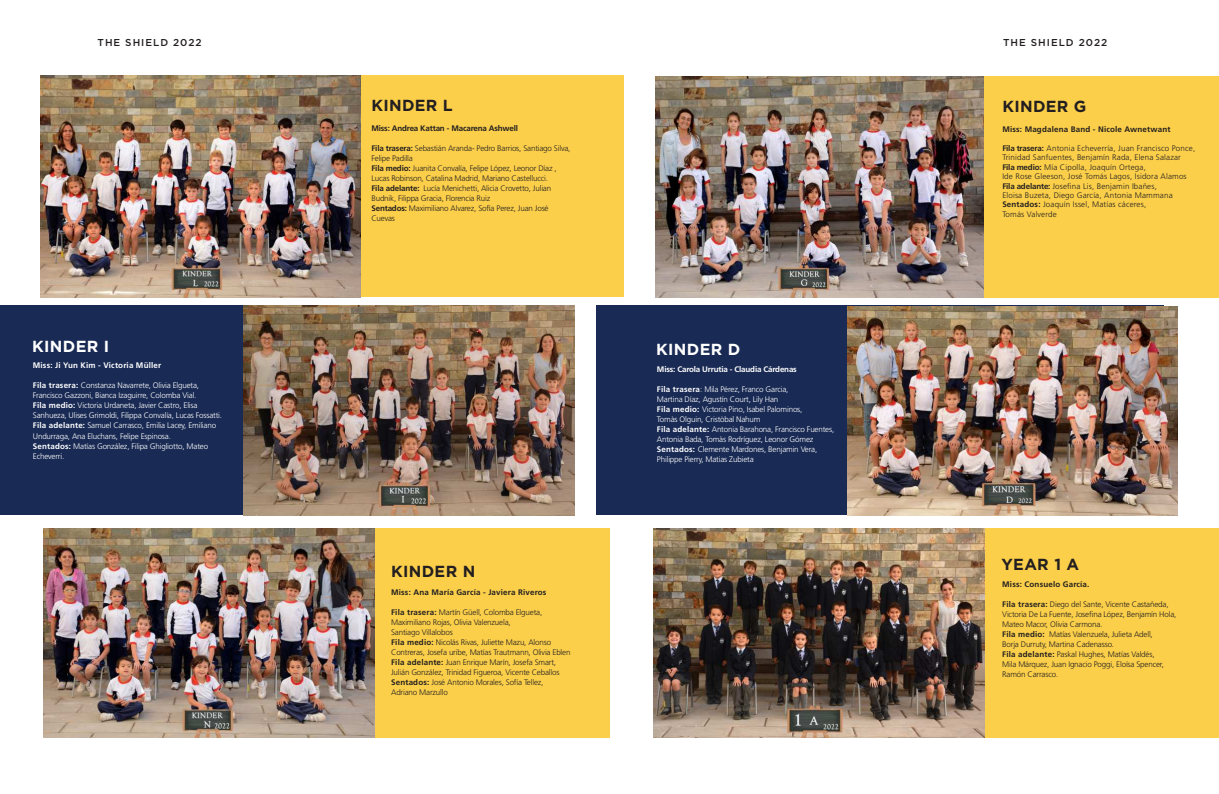
<style>
.page{position:relative;width:1219px;height:794px;background:#fff}
.page>*{position:absolute;margin:0;border:0;box-sizing:border-box;transform-origin:0 0}
.t1{font:700 16px "Gotham";letter-spacing:.02em;color:#231f20}
.t2{font:700 16px "Gotham";letter-spacing:.02em;color:#fff}
.t3{font:500 10px "Gotham";letter-spacing:.1em;color:#231f20}
.t4{font:300 8px/10px "Frutiger LT Std";letter-spacing:-.02em;color:#231f20}
.t5{font:300 8px/10px "Frutiger LT Std";letter-spacing:-.02em;color:#fff}
.t6{font:300 8px/9px "Frutiger LT Std";letter-spacing:.02em;color:#231f20}
.t7{font:700 8px "Frutiger LT Std";letter-spacing:.02em;color:#231f20}
.t8{font:700 8px "Frutiger LT Std";letter-spacing:-.02em;color:#fff}
.t9{font:700 8px "Frutiger LT Std";letter-spacing:-.02em;color:#231f20}
.t10{font:700 8px "Frutiger LT Std";letter-spacing:.02em;color:#fff}
.s1{font-weight:700}
</style>
<div class="page">
<div style="left:55px;top:76px;width:568px;height:221px;background:#fbcf4a"></div>
<div style="left:44px;top:528px;width:566px;height:210px;background:#fbcf4a"></div>
<div style="left:0;top:305px;width:570px;height:210px;background:#192a54"></div>
<img style="left:44px;top:528px;width:330px;height:210px">
<img style="left:244px;top:305px;width:330px;height:210px">
<img style="left:40px;top:76px;width:320px;height:221px">
<div style="left:596px;top:305px;width:567px;height:210px;background:#192a54"></div>
<div style="left:654px;top:528px;width:565px;height:210px;background:#fbcf4a"></div>
<img style="left:847px;top:306px;width:331px;height:210px">
<div style="left:655px;top:76px;width:564px;height:221px;background:#fbcf4a"></div>
<img style="left:655px;top:76px;width:328px;height:221px">
<img style="left:654px;top:528px;width:331px;height:210px">
<p class="t3" style="left:98px;top:38px;width:106px">THE SHIELD 2022</p>
<p class="t3" style="left:1003px;top:38px;width:106px">THE SHIELD 2022</p>
<h1 class="t2" style="left:32px;top:339px;width:78px">KINDER I</h1>
<p class="t10" style="left:33px;top:362px;width:130px">Miss: Ji Yun Kim - Victoria Müller</p>
<p class="t5" style="left:33px;top:381px;width:191px"><span class="s1">Fila trasera:</span> Constanza Navarrete, Olivia Elgueta, Francisco Gazzoni, Bianca Izaguirre, Colomba Vial.<br><span class="s1">Fila medio:</span> Victoria Urdaneta, Javier Castro, Elisa Sanhueza, Ulises Grimoldi, Filippa Convalía, Lucas Fossatti.<br><span class="s1">Fila adelante:</span> Samuel Carrasco, Emilia Lacey, Emiliano Undurraga, Ana Eluchans, Felipe Espinosa.<br><span class="s1">Sentados:</span> Matías González, Filipa Ghigliotto, Mateo Echeverri.</p>
<h1 class="t1" style="left:371px;top:98px;width:83px">KINDER L</h1>
<p class="t9" style="left:371px;top:125px;width:148px">Miss: Andrea Kattan - Macarena Ashwell</p>
<p class="t4" style="left:371px;top:143px;width:201px"><span class="s1">Fila trasera:</span> Sebastián Aranda- Pedro Barrios, Santiago Silva, Felipe Padilla<br><span class="s1">Fila medio:</span> Juanita Convalía, Felipe López, Leonor Díaz , Lucas Robinson, Catalina Madrid, Mariano Castellucci.<br><span class="s1">Fila adelante:</span> Lucía Menichetti, Alicia Crovetto, Julian Budnik, Filippa Gracia, Florencia Ruiz<br><span class="s1">Sentados:</span> Maximiliano Alvarez, Sofía Perez, Juan José Cuevas</p>
<h1 class="t1" style="left:391px;top:564px;width:86px">KINDER N</h1>
<p class="t7" style="left:391px;top:588px;width:157px">Miss: Ana María García - Javiera Riveros</p>
<p class="t4" style="left:391px;top:607px;width:181px"><span class="s1">Fila trasera:</span> Martín Güell, Colomba Elgueta, Maximiliano Rojas, Olivia Valenzuela,<br>Santiago Villalobos<br><span class="s1">Fila medio:</span> Nicolás Rivas, Juliette Mazu, Alonso Contreras, Josefa uribe, Matías Trautmann, Olivia Eblen <span class="s1">Fila adelante:</span> Juan Enrique Marín, Josefa Smart, Julián González, Trinidad Figueroa, Vicente Ceballos <span class="s1">Sentados:</span> José Antonio Morales, Sofía Tellez, Adriano Marzullo</p>
<h1 class="t2" style="left:656px;top:343px;width:86px">KINDER D</h1>
<p class="t8" style="left:657px;top:366px;width:141px">Miss: Carola Urrutia - Claudia Cárdenas</p>
<p class="t5" style="left:657px;top:384px;width:179px"><span class="s1">Fila trasera</span>: Mila Pérez, Franco Garcia,<br>Martina Díaz, Agustín Court, Lily Han<br><span class="s1">Fila medio:</span> Victoria Pino, Isabel Palominos,<br>Tomàs Olguin, Cristòbal Nahum<br><span class="s1">Fila adelante:</span> Antonia Barahona, Francisco Fuentes, Antonia Bada, Tomàs Rodríguez, Leonor Gómez <span class="s1">Sentados:</span> Clemente Mardones, Benjamin Vera, Philippe Pierry, Matias Zubieta</p>
<h1 class="t1" style="left:1002px;top:99px;width:86px">KINDER G</h1>
<p class="t7" style="left:1002px;top:126px;width:170px">Miss: Magdalena Band - Nicole Awnetwant</p>
<p class="t6" style="left:1002px;top:144px;width:194px"><span class="s1">Fila trasera:</span> Antonia Echeverría, Juan Francisco Ponce,<br>Trinidad Sanfuentes, Benjamín Rada, Elena Salazar</p>
<p class="t6" style="left:1002px;top:163px;width:186px"><span class="s1">Fila medio:</span> Mía Cipolla, Joaquín Ortega,<br>Ide Rose Gleeson, José Tomás Lagos, Isidora Alamos</p>
<p class="t6" style="left:1002px;top:182px;width:172px"><span class="s1">Fila adelante:</span> Josefina Lis, Benjamin Ibañes,<br>Eloisa Buzeta, Diego García, Antonia Mammana<br><span class="s1">Sentados:</span> Joaquín Issel, Matías cáceres,</p>
<p class="t6" style="left:1002px;top:210px;width:56px">Tomás Valverde</p>
<h1 class="t1" style="left:1001px;top:557px;width:79px">YEAR 1 A</h1>
<p class="t7" style="left:1002px;top:581px;width:89px">Miss: Consuelo García.</p>
<p class="t4" style="left:1002px;top:599px;width:176px"><span class="s1">Fila trasera:</span> Diego del Sante, Vicente Castañeda, Victoria De La Fuente, Josefina López, Benjamín Hola, Mateo Macor, Olivia Carmona.<br><span class="s1">Fila medio:</span> Matías Valenzuela, Julieta Adell,<br>Borja Durruty, Martina Cadenasso.<br><span class="s1">Fila adelante:</span> Paskal Hughes, Matías Valdés,<br>Mila Márquez, Juan Ignacio Poggi, Eloísa Spencer, Ramón Carrasco.</p>
</div>
